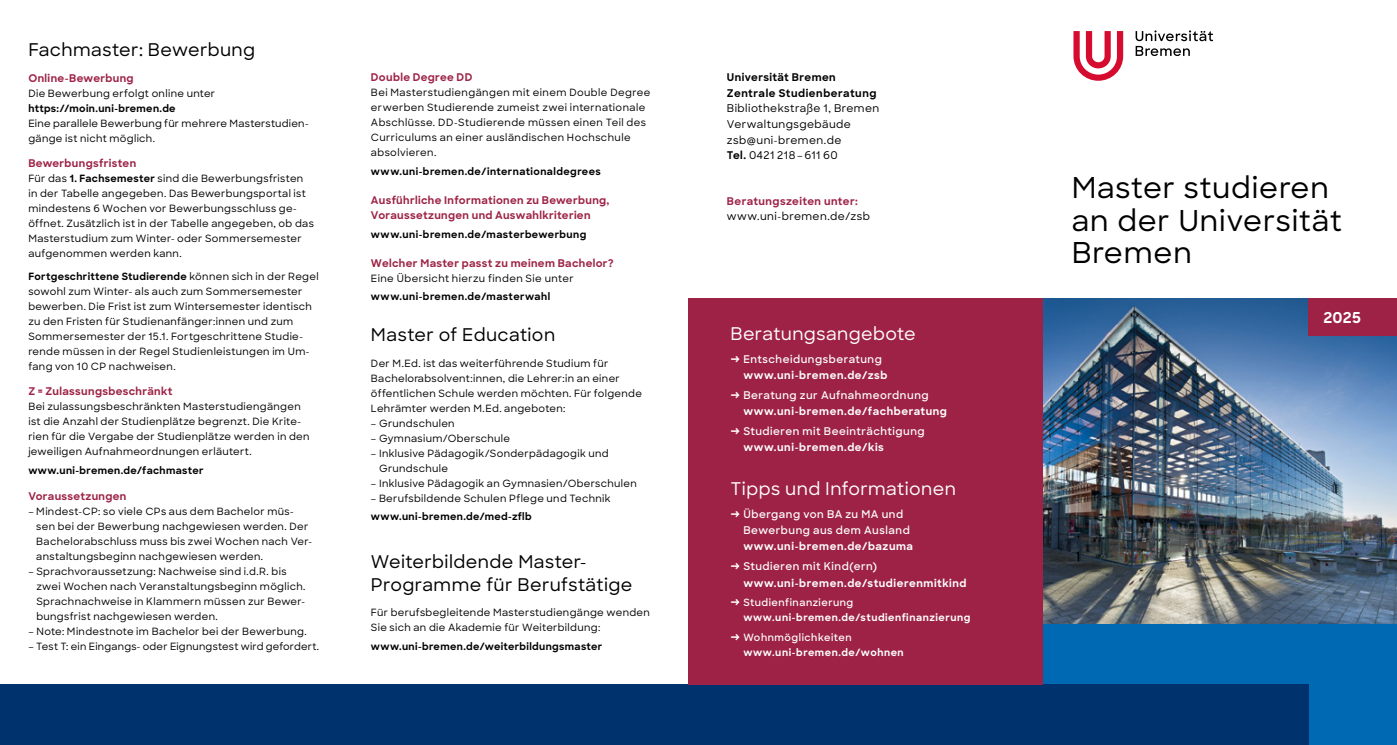
<style>
.page{position:relative;width:1397px;height:745px;background:#fff}
.page>*{position:absolute;margin:0;border:0;box-sizing:border-box;transform-origin:0 0}
.t1{font:500 28.75px/32.5px "Sharp Sans";letter-spacing:.03em;color:#000}
.t2{font:500 17.5px/22.5px "Sharp Sans";letter-spacing:.025em;color:#000}
.t3{font:500 17.5px "Sharp Sans";letter-spacing:.025em;color:#fff}
.t4{font:700 15px "Sharp Sans";color:#fff}
.t5{font:700 10.62px/15px "Sharp Sans";letter-spacing:.03em;color:#9d2246}
.t6{font:700 10.62px/16.2px "Sharp Sans";letter-spacing:.055em;color:#fff}
.t7{font:500 10.62px/15.6px "Sharp Sans";letter-spacing:.04em;color:#000}
.t8{font:600 10.62px/16.2px "Sharp Sans";letter-spacing:.05em;color:#fff}
.t9{font:700 10.62px/15.6px "Sharp Sans";letter-spacing:.045em;color:#000}
.t10{font:500 10px/15px "Sharp Sans";letter-spacing:.03em;color:#000}
.t11{font:700 10px "Sharp Sans";letter-spacing:.04em;color:#000}
.t12{font:700 10px/15px "Sharp Sans";letter-spacing:.055em;color:#fff}
.s1{font-weight:700}
.s2{font-weight:600}
.s3{font-size:10.62px}
</style>
<div class="page">
<img style="left:1042px;top:298px;width:354px;height:326px">
<div style="left:1307px;top:298px;width:89px;height:37px;background:#9d2246"></div>
<div style="left:712px;top:624px;width:684px;height:120px;background:#0069b4"></div>
<svg style="left:1135px;top:30px;width:77px;height:26px"></svg>
<svg style="left:1073px;top:31px;width:49px;height:50px"></svg>
<div style="left:687px;top:684px;width:620px;height:60px;background:#00326d"></div>
<div style="left:0;top:684px;width:999px;height:60px;background:#00326d"></div>
<div style="left:687px;top:298px;width:355px;height:386px;background:#9d2246"></div>
<h2 class="t2" style="left:28px;top:38px;width:228px">Fachmaster: Bewerbung</h2>
<p class="t5" style="left:28px;top:70px;width:107px">Online-Bewerbung</p>
<p class="t10" style="left:28px;top:85px;width:188px">Die Bewerbung erfolgt online unter</p>
<p class="t11" style="left:28px;top:100px;width:149px">https://moin.uni-bremen.de</p>
<p class="t10" style="left:28px;top:115px;width:282px">Eine parallele Bewerbung für mehrere Masterstudien&shy;gänge ist nicht möglich.</p>
<p class="t5" style="left:28px;top:155px;width:109px">Bewerbungsfristen</p>
<p class="t10" style="left:28px;top:171px;width:287px">Für das <span class="s1">1. Fachsemester</span> sind die Bewerbungsfristen in der Tabelle angegeben. Das Bewerbungsportal ist mindestens 6 Wochen vor Bewerbungsschluss ge&shy;öffnet. Zusätzlich ist in der Tabelle angegeben, ob das Masterstudium zum Winter- oder Sommersemester aufgenommen werden kann.</p>
<p class="t10" style="left:28px;top:268px;width:292px"><span class="s1">Fortgeschrittene Studierende</span> können sich in der Regel sowohl zum Winter- als auch zum Sommersemester bewerben. Die Frist ist zum Wintersemester identisch zu den Fristen für Studienanfänger:innen und zum Sommersemester der 15.1. Fortgeschrittene Studie&shy;rende müssen in der Regel Studienleistungen im Um&shy;fang von 10 CP nachweisen.</p>
<p class="t5" style="left:28px;top:383px;width:146px">Z = Zulassungsbeschränkt</p>
<p class="t10" style="left:28px;top:398px;width:283px">Bei zulassungsbeschränkten Masterstudiengängen ist die Anzahl der Studienplätze begrenzt. Die Krite&shy;rien für die Vergabe der Studienplätze werden in den jeweiligen Aufnahmeordnungen erläutert.</p>
<p class="t11" style="left:28px;top:462px;width:177px">www.uni-bremen.de/fachmaster</p>
<p class="t5" style="left:28px;top:487px;width:100px">Voraussetzungen</p>
<p class="t10" style="left:36px;top:502px;width:277px;text-indent:-8px">– Mindest-CP: so viele CPs aus dem Bachelor müs&shy;sen bei der Bewerbung nachgewiesen werden. Der Bachelorabschluss muss bis zwei Wochen nach Ver&shy;anstaltungsbeginn nachgewiesen werden.</p>
<p class="t10" style="left:36px;top:562px;width:270px;text-indent:-8px">– Sprachvoraussetzung: Nachweise sind i.d.R. bis zwei Wochen nach Veranstaltungsbeginn möglich.<br>Sprachnachweise in Klammern müssen zur Bewer&shy;bungsfrist nachgewiesen werden.</p>
<p class="t10" style="left:28px;top:622px;width:280px">– Note: Mindestnote im Bachelor bei der Bewerbung.</p>
<p class="t10" style="left:28px;top:637px;width:292px">– Test T: ein Eingangs- oder Eignungstest wird gefordert.</p>
<p class="t5" style="left:371px;top:69px;width:103px">Double Degree DD</p>
<p class="t10" style="left:371px;top:84px;width:281px">Bei Masterstudiengängen mit einem Double Degree erwerben Studierende zumeist zwei internationale Abschlüsse. DD-Studierende müssen einen Teil des Curriculums an einer ausländischen Hochschule absolvieren.</p>
<p class="t11" style="left:371px;top:163px;width:231px">www.uni-bremen.de/internationaldegrees</p>
<p class="t5" style="left:371px;top:192px;width:240px">Ausführliche Informationen zu Bewerbung,<br>Voraussetzungen und Auswahlkriterien</p>
<p class="t11" style="left:371px;top:226px;width:217px">www.uni-bremen.de/masterbewerbung</p>
<p class="t5" style="left:371px;top:255px;width:244px">Welcher Master passt zu meinem Bachelor?</p>
<p class="t10" style="left:371px;top:270px;width:204px">Eine Übersicht hierzu finden Sie unter</p>
<p class="t11" style="left:371px;top:289px;width:181px">www.uni-bremen.de/masterwahl</p>
<h2 class="t2" style="left:371px;top:322px;width:186px">Master of Education</h2>
<p class="t10" style="left:371px;top:355px;width:272px">Der M.Ed. ist das weiterführende Studium für Bachelorabsolvent:innen, die Lehrer:in an einer öffentlichen Schule werden möchten. Für folgende Lehrämter werden M.Ed. angeboten:</p>
<p class="t10" style="left:371px;top:415px;width:85px">– Grundschulen</p>
<p class="t10" style="left:371px;top:430px;width:141px">– Gymnasium/Oberschule</p>
<p class="t10" style="left:379px;top:445px;width:231px;text-indent:-8px">– Inklusive Pädagogik/Sonderpädagogik und<br>Grundschule</p>
<p class="t10" style="left:371px;top:475px;width:267px">– Inklusive Pädagogik an Gymnasien/Oberschulen</p>
<p class="t10" style="left:371px;top:490px;width:241px">– Berufsbildende Schulen Pflege und Technik</p>
<p class="t11" style="left:371px;top:509px;width:162px">www.uni-bremen.de/med-zflb</p>
<h2 class="t2" style="left:371px;top:549px;width:263px">Weiterbildende Master-<br>Programme für Berufstätige</h2>
<p class="t10" style="left:371px;top:604px;width:280px">Für berufsbegleitende Masterstudiengänge wenden<br>Sie sich an die Akademie für Weiterbildung:</p>
<p class="t11" style="left:371px;top:638px;width:233px">www.uni-bremen.de/weiterbildungsmaster</p>
<p class="t9" style="left:726px;top:69px;width:151px">Universität Bremen<br>Zentrale Studienberatung</p>
<p class="t7" style="left:726px;top:100px;width:154px">Bibliothekstraße 1, Bremen<br>Verwaltungsgebäude zsb@uni-bremen.de<br><span class="s1">Tel.</span> 0421 218 – 611 60</p>
<p class="t5" style="left:726px;top:193px;width:132px">Beratungszeiten unter:</p>
<p class="t7" style="left:726px;top:208px;width:145px">www.uni-bremen.de/zsb</p>
<h2 class="t3" style="left:730px;top:320px;width:187px">Beratungsangebote</h2>
<p class="t6" style="left:743px;top:350px;width:145px;text-indent:-13px">→ <span class="s2">Entscheidungsberatung </span>www.uni-bremen.de/zsb</p>
<p class="t6" style="left:743px;top:386px;width:205px;text-indent:-13px">→ <span class="s2">Beratung zur Aufnahmeordnung </span>www.uni-bremen.de/fachberatung</p>
<p class="t8" style="left:743px;top:422px;width:183px;text-indent:-13px"><span class="s1">→</span> Studieren mit Beeinträchtigung <span class="s1">www.uni-bremen.de/kis</span></p>
<h2 class="t3" style="left:730px;top:475px;width:227px">Tipps und Informationen</h2>
<p class="t8" style="left:743px;top:505px;width:168px;text-indent:-13px"><span class="s1">→</span> Übergang von BA zu MA und<br>Bewerbung aus dem Ausland</p>
<p class="t6" style="left:743px;top:537px;width:171px">www.uni-bremen.de/bazuma</p>
<p class="t6" style="left:743px;top:557px;width:225px;text-indent:-13px">→ <span class="s2">Studieren mit Kind(ern) </span>www.uni-bremen.de/studierenmitkind</p>
<p class="t12" style="left:743px;top:594px;width:228px;text-indent:-13px"><span class="s3">→</span> <span class="s2">Studienfinanzierung </span>www.uni-bremen.de/studienfinanzierung</p>
<p class="t12" style="left:743px;top:629px;width:162px;text-indent:-13px"><span class="s3">→</span> <span class="s2">Wohnmöglichkeiten </span>www.uni-bremen.de/wohnen</p>
<h1 class="t1" style="left:1071px;top:170px;width:271px">Master studieren an der Universität<br>Bremen</h1>
<h3 class="t4" style="left:1323px;top:306px;width:39px">2025</h3>
</div>
